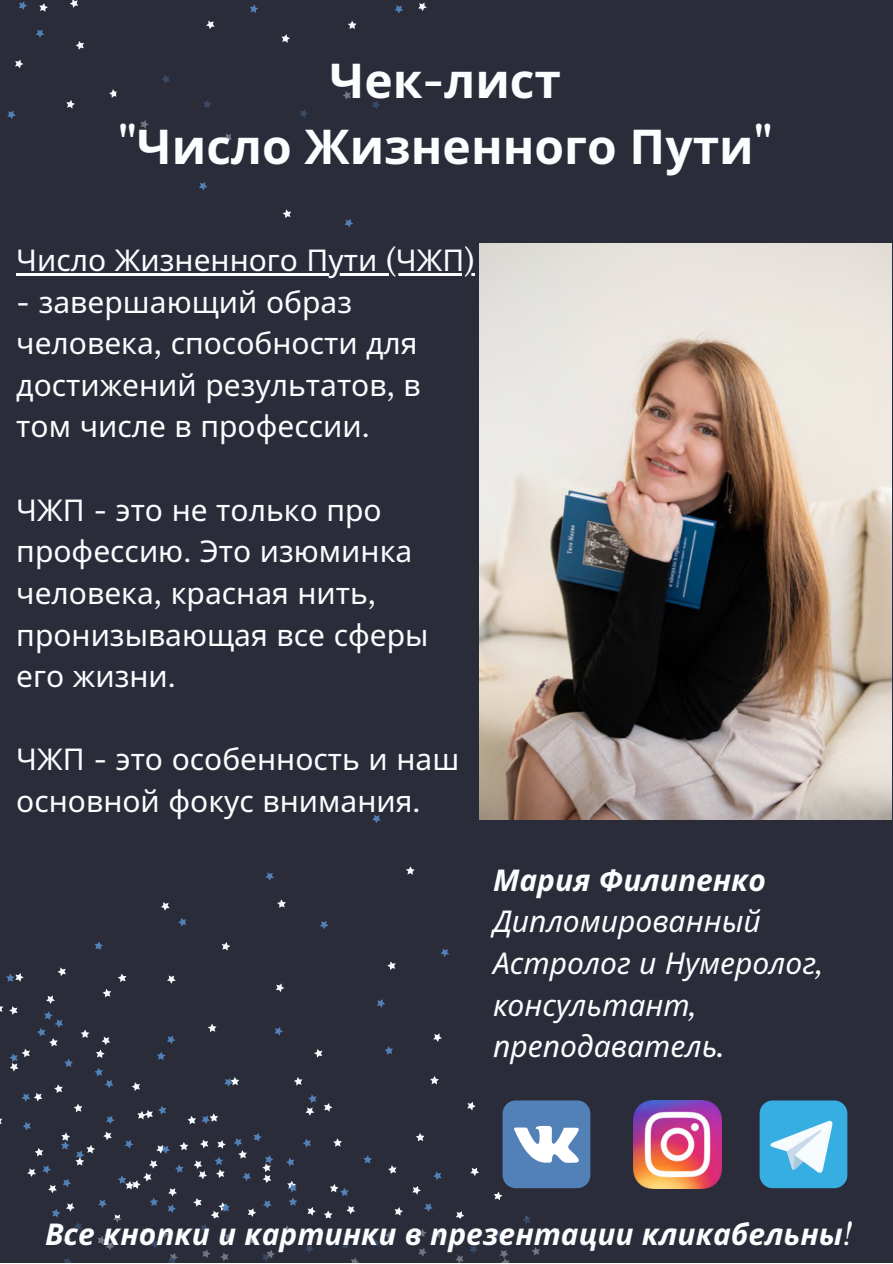
<style>
.page{position:relative;width:893px;height:1264px;background:#fff}
.page>*{position:absolute;margin:0;border:0;box-sizing:border-box;transform-origin:0 0}
.t1{font:700 48px "Noto Sans";color:#fbfdff}
.t2{font:30px/41.5px "Noto Sans";color:#fbfdff}
.t3{font:italic 30px/41.5px "Noto Sans";color:#fbfdff}
.t4{font:italic 700 30px "Noto Sans";color:#fbfdff}
.s1{font-family:"Libre Baskerville"}
.s2{font-family:"Libre Baskerville";font-weight:400}
</style>
<div class="page">
<div style="left:0;top:0;width:892px;height:1262px;background:#2a2c39"></div>
<img style="left:633px;top:1100px;width:88px;height:88px">
<svg style="left:759px;top:1100px;width:88px;height:88px;background:#5eb9e2"></svg>
<svg style="left:0;top:815px;width:598px;height:403px"></svg>
<svg style="left:502px;top:1100px;width:88px;height:88px;background:#7196c1"></svg>
<svg style="left:0;top:0;width:427px;height:228px"></svg>
<div style="left:117px;top:53px;width:674px;height:123px;background:#2a2c39"></div>
<img style="left:479px;top:244px;width:412px;height:575px">
<hr style="left:16px;top:273px;width:458px;height:2px;background:#fbfdff">
<p class="t1" style="left:329px;top:46px;width:233px">Чек<span class="s1">-</span>лист</p>
<p class="t1" style="left:118px;top:113px;width:656px"><span class="s1">"</span>Число Жизненного Пути<span class="s1">"</span></p>
<p class="t2" style="left:16px;top:238px;width:459px">Число Жизненного Пути <span class="s1">(</span>ЧЖП<span class="s1">)</span></p>
<p class="t2" style="left:16px;top:280px;width:406px"><span class="s1">-</span> завершающий образ человека<span class="s1">,</span> способности для достижений результатов<span class="s1">,</span> в том числе в профессии<span class="s1">.</span></p>
<p class="t2" style="left:16px;top:488px;width:413px">ЧЖП <span class="s1">-</span> это не только про профессию<span class="s1">.</span> Это изюминка человека<span class="s1">,</span> красная нить<span class="s1">, </span>пронизывающая все сферы его жизни<span class="s1">.</span></p>
<p class="t2" style="left:16px;top:738px;width:444px">ЧЖП <span class="s1">-</span> это особенность и наш основной фокус внимания<span class="s1">.</span></p>
<p class="t4" style="left:493px;top:858px;width:274px">Мария Филипенко</p>
<p class="t3" style="left:493px;top:900px;width:269px">Дипломированный</p>
<p class="t3" style="left:493px;top:941px;width:332px">Астролог и Нумеролог<span class="s1">, </span>консультант<span class="s1">, </span>преподаватель<span class="s1">.</span></p>
<p class="t4" style="left:45px;top:1213px;width:808px">Все кнопки и картинки в презентации кликабельны<span class="s2">!</span></p>
</div>
